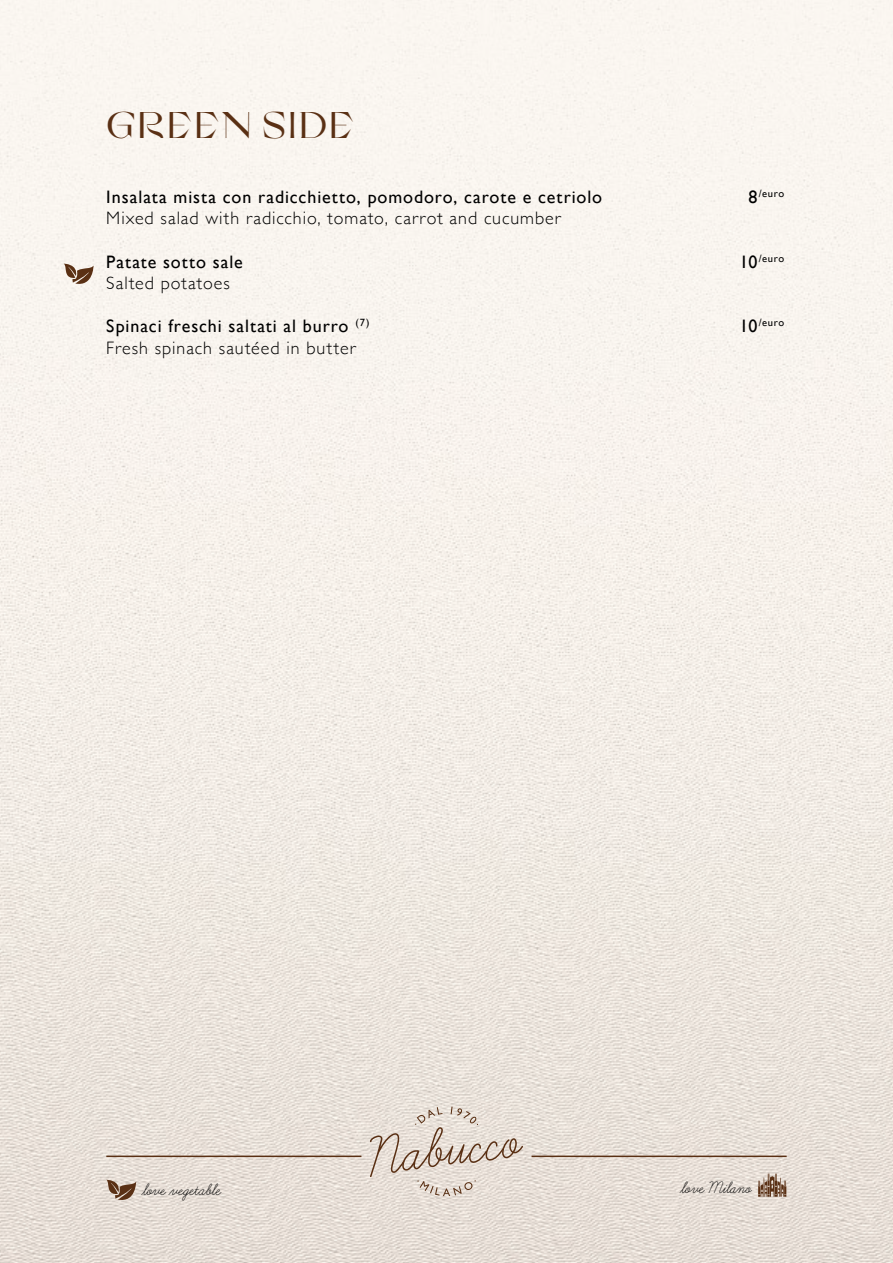
<style>
.page{position:relative;width:893px;height:1263px;background:#fff}
.page>*{position:absolute;margin:0;border:0;box-sizing:border-box;transform-origin:0 0}
.t1{font:37.5px "Grand Slang";letter-spacing:.055em;color:#5a3014}
.t2{font:18px "Gill Sans";letter-spacing:.05em;color:#000}
.t3{font:300 18px "Gill Sans";letter-spacing:.055em;color:#000}
.t4{font:18px "Learning Curve";color:#000}
.t5{font:10.5px "Gill Sans";letter-spacing:.07em;color:#000}
.s1{font-size:18px}
</style>
<div class="page">
<img style="left:0;top:0;width:893px;height:1263px">
<hr style="left:106px;top:1155px;width:255px;height:2px;background:#5a3014">
<svg style="left:370px;top:1106px;width:153px;height:90px;background:#dcd1c7"></svg>
<hr style="left:531px;top:1155px;width:256px;height:2px;background:#5a3014">
<svg style="left:758px;top:1173px;width:29px;height:24px"></svg>
<svg style="left:106px;top:1180px;width:30px;height:23px"></svg>
<svg style="left:64px;top:264px;width:30px;height:23px"></svg>
<h1 class="t1" style="left:106px;top:104px;width:251px">GREEN SIDE</h1>
<p class="t2" style="left:106px;top:186px;width:497px">Insalata mista con radicchietto, pomodoro, carote e cetriolo</p>
<p class="t5" style="left:749px;top:187px;width:37px"><span class="s1">8</span>/euro</p>
<p class="t3" style="left:106px;top:204px;width:456px">Mixed salad with radicchio, tomato, carrot and cucumber</p>
<p class="t2" style="left:106px;top:251px;width:138px">Patate sotto sale</p>
<p class="t5" style="left:739px;top:252px;width:46px"><span class="s1">10</span>/euro</p>
<p class="t3" style="left:106px;top:269px;width:125px">Salted potatoes</p>
<p class="t2" style="left:106px;top:316px;width:265px">Spinaci freschi saltati al burro <sup>(7)</sup></p>
<p class="t5" style="left:739px;top:317px;width:46px"><span class="s1">10</span>/euro</p>
<p class="t3" style="left:106px;top:334px;width:251px">Fresh spinach sautéed in butter</p>
<p class="t4" style="left:143px;top:1180px;width:80px">love vegetable</p>
<p class="t4" style="left:681px;top:1178px;width:72px">love Milano</p>
</div>
